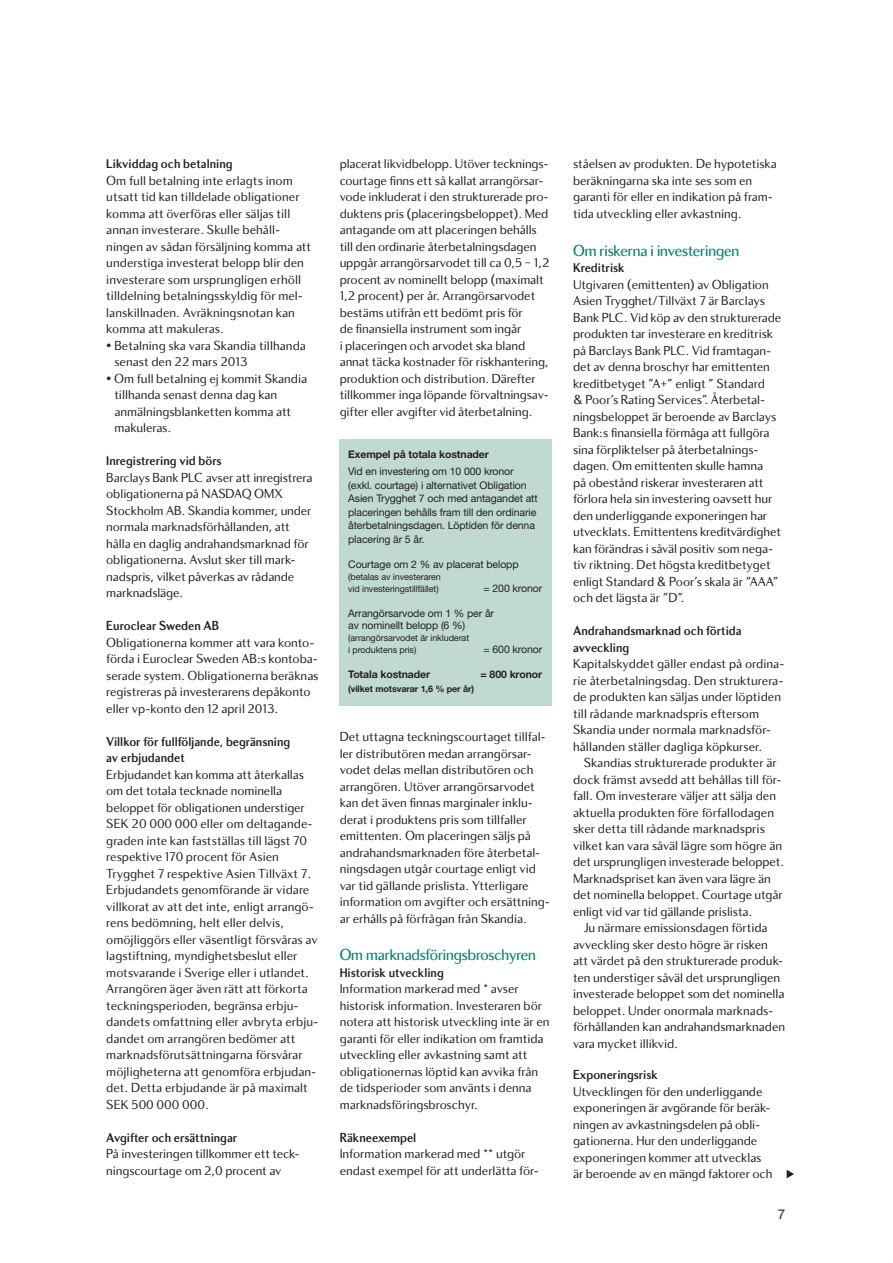
<style>
.page{position:relative;width:893px;height:1263px;background:#fff}
.page>*{position:absolute;margin:0;border:0;box-sizing:border-box;transform-origin:0 0}
.t1{font:16.5px "Skandia Display";letter-spacing:-.005em;color:#008167}
.t2{font:13.5px/16.5px "Skandia Text";letter-spacing:-.01em;color:#231f20}
.t3{font:700 13.5px/16.5px "Skandia Display";color:#231f20}
.t4{font:13.5px "Helvetica Neue";color:#231f20}
.t5{font:10.5px/13.5px "Helvetica Neue";letter-spacing:-.01em;color:#231f20}
.t6{font:700 10.5px "Helvetica Neue";letter-spacing:-.01em;color:#231f20}
.t7{font:9px/12px "Helvetica Neue";letter-spacing:-.01em;color:#231f20}
.t8{font:700 9px "Helvetica Neue";letter-spacing:-.01em;color:#231f20}
</style>
<div class="page">
<div style="left:339px;top:439px;width:213px;height:267px;background:#c1d9d3"></div>
<svg style="left:787px;top:1170px;width:7px;height:8px"></svg>
<p class="t3" style="left:106px;top:157px;width:128px">Likviddag och betalning</p>
<p class="t2" style="left:106px;top:173px;width:206px">Om full betalning inte erlagts inom utsatt tid kan tilldelade obligationer komma att överföras eller säljas till annan investerare. Skulle behåll&shy;ningen av sådan försäljning komma att understiga investerat belopp blir den investerare som ursprungligen erhöll tilldelning betalningsskyldig för mel&shy;lanskillnaden. Avräkningsnotan kan komma att makuleras.</p>
<p class="t2" style="left:114px;top:338px;width:193px;text-indent:-8px">• Betalning ska vara Skandia tillhanda senast den 22 mars 2013</p>
<p class="t2" style="left:114px;top:371px;width:194px;text-indent:-8px">• Om full betalning ej kommit Skandia tillhanda senast denna dag kan anmälningsblanketten komma att makuleras.</p>
<p class="t3" style="left:106px;top:454px;width:117px">Inregistrering vid börs</p>
<p class="t2" style="left:106px;top:470px;width:208px">Barclays Bank PLC avser att inregistrera obligationerna på NASDAQ OMX Stockholm AB. Skandia kommer, under normala marknadsförhållanden, att hålla en daglig andrahandsmarknad för obligationerna. Avslut sker till mark&shy;nadspris, vilket påverkas av rådande marknadsläge.</p>
<p class="t3" style="left:106px;top:619px;width:114px">Euroclear Sweden AB</p>
<p class="t2" style="left:106px;top:635px;width:214px">Obligationerna kommer att vara konto&shy;förda i Euroclear Sweden AB:s kontoba&shy;serade system. Obligationerna beräknas registreras på investerarens depåkonto eller vp-konto den 12 april 2013.</p>
<p class="t3" style="left:106px;top:734px;width:185px">Villkor för fullföljande, begränsning av erbjudandet</p>
<p class="t2" style="left:106px;top:767px;width:214px">Erbjudandet kan komma att återkallas om det totala tecknade nominella beloppet för obligationen understiger SEK 20 000 000 eller om deltagande&shy;graden inte kan fastställas till lägst 70 respektive 170 procent för Asien Trygghet 7 respektive Asien Tillväxt 7.<br>Erbjudandets genomförande är vidare villkorat av att det inte, enligt arrangö&shy;rens bedömning, helt eller delvis, omöjliggörs eller väsentligt försvåras av lagstiftning, myndighetsbeslut eller motsvarande i Sverige eller i utlandet.<br>Arrangören äger även rätt att förkorta tecknings perioden, begränsa erbju&shy;dandets omfattning eller avbryta erbju&shy;dandet om arrangören bedömer att marknadsförutsättningarna försvårar möjligheterna att genomföra erbjudan&shy;det. Detta erbjudande är på maximalt SEK 500 000 000.</p>
<p class="t3" style="left:106px;top:1130px;width:133px">Avgifter och ersättningar</p>
<p class="t2" style="left:106px;top:1147px;width:195px">På investeringen tillkommer ett teck&shy;ningscourtage om 2,0 procent av</p>
<p class="t2" style="left:340px;top:157px;width:211px">placerat likvidbelopp. Utöver tecknings&shy;courtage finns ett så kallat arrangörsar&shy;vode inkluderat i den strukturerade pro&shy;duktens pris (placeringsbeloppet). Med antagande om att placeringen behålls till den ordinarie återbetalningsdagen uppgår arrangörsarvodet till ca 0,5 – 1,2 procent av nominellt belopp (maximalt 1,2 procent) per år. Arrangörsarvodet bestäms utifrån ett bedömt pris för<br>de finansiella instrument som ingår<br>i placeringen och arvodet ska bland annat täcka kostnader för riskhantering, produktion och distribution. Därefter tillkommer inga löpande förvaltningsav&shy;gifter eller avgifter vid återbetalning.</p>
<p class="t6" style="left:348px;top:450px;width:142px">Exempel på totala kostnader</p>
<p class="t5" style="left:348px;top:466px;width:191px">Vid en investering om 10 000 kronor (exkl. courtage) i alternativet Obligation Asien Trygghet 7 och med antagandet att placeringen behålls fram till den ordinarie återbetalningsdagen. Löptiden för denna placering är 5 år.</p>
<p class="t5" style="left:348px;top:559px;width:172px">Courtage om 2 % av placerat belopp</p>
<p class="t7" style="left:348px;top:572px;width:94px">(betalas av investeraren vid investeringstillfället)</p>
<p class="t5" style="left:484px;top:583px;width:60px">= 200 kronor</p>
<p class="t5" style="left:348px;top:608px;width:147px;line-height:12px">Arrangörsarvode om 1 % per år av nominellt belopp (6 %)</p>
<p class="t7" style="left:348px;top:632px;width:122px">(arrangörsarvodet är inkluderat i produktens pris)</p>
<p class="t5" style="left:484px;top:643px;width:60px">= 600 kronor</p>
<p class="t6" style="left:348px;top:670px;width:84px">Totala kostnader</p>
<p class="t6" style="left:481px;top:670px;width:63px">= 800 kronor</p>
<p class="t8" style="left:348px;top:685px;width:127px">(vilket motsvarar 1,6 % per år)</p>
<p class="t2" style="left:340px;top:729px;width:212px">Det uttagna tecknings courtaget tillfal&shy;ler distributören medan arrangörsar&shy;vodet delas mellan distributören och arrangören. Utöver arrangörsarvodet kan det även finnas marginaler inklu&shy;derat i produktens pris som tillfaller emittenten. Om placeringen säljs på andrahandsmarknaden före återbetal&shy;ningsdagen utgår courtage enligt vid var tid gällande prislista. Ytterligare information om avgifter och ersättning&shy;ar erhålls på förfrågan från Skandia.</p>
<p class="t1" style="left:340px;top:949px;width:198px">Om marknadsföringsbroschyren</p>
<p class="t3" style="left:340px;top:965px;width:106px">Historisk utveckling</p>
<p class="t2" style="left:340px;top:982px;width:211px">Information markerad med * avser historisk information. Investeraren bör notera att historisk utveckling inte är en garanti för eller indikation om framtida utveckling eller avkastning samt att obligationernas löptid kan avvika från de tidsperioder som använts i denna marknadsföringsbroschyr.</p>
<p class="t3" style="left:340px;top:1130px;width:78px">Räkneexempel</p>
<p class="t2" style="left:340px;top:1147px;width:201px">Information markerad med ** utgör endast exempel för att underlätta för-</p>
<p class="t2" style="left:573px;top:157px;width:205px">ståelsen av produkten. De hypotetiska beräkningarna ska inte ses som en garanti för eller en indikation på fram&shy;tida utveckling eller avkastning.</p>
<p class="t1" style="left:573px;top:244px;width:168px">Om riskerna i investeringen</p>
<p class="t3" style="left:573px;top:261px;width:53px">Kreditrisk</p>
<p class="t2" style="left:573px;top:277px;width:210px">Utgivaren (emittenten) av Obligation Asien Trygghet/Tillväxt 7 är Barclays Bank PLC. Vid köp av den strukturerade produkten tar investerare en kreditrisk på Barclays Bank PLC. Vid framtagan&shy;det av denna broschyr har emittenten kreditbetyget ”A+” enligt ” Standard<br>&amp; Poor’s Rating Services”. Återbetal&shy;ningsbeloppet är beroende av Barclays Bank:s finansiella förmåga att fullgöra sina förpliktelser på återbetalnings&shy;dagen. Om emittenten skulle hamna<br>på obestånd riskerar investeraren att förlora hela sin investering oavsett hur den underliggande exponeringen har utvecklats. Emittentens kreditvärdighet kan förändras i såväl positiv som nega&shy;tiv riktning. Det högsta kreditbetyget enligt Standard &amp; Poor’s skala är ”AAA” och det lägsta är ”D”.</p>
<p class="t3" style="left:573px;top:624px;width:170px">Andrahandsmarknad och förtida avveckling</p>
<p class="t2" style="left:573px;top:657px;width:213px">Kapitalskyddet gäller endast på ordina&shy;rie återbetalningsdag. Den strukturera&shy;de produkten kan säljas under löptiden till rådande marknadspris eftersom Skandia under normala marknadsför&shy;hållanden ställer dagliga köpkurser.</p>
<p class="t2" style="left:573px;top:756px;width:213px;text-indent:11px">Skandias strukturerade produkter är dock främst avsedd att behållas till för&shy;fall. Om investerare väljer att sälja den aktuella produkten före förfallodagen sker detta till rådande marknadspris vilket kan vara såväl lägre som högre än det ursprungligen investerade beloppet.<br>Marknadspriset kan även vara lägre än det nominella beloppet. Courtage utgår enligt vid var tid gällande prislista.</p>
<p class="t2" style="left:573px;top:921px;width:214px;text-indent:11px">Ju närmare emissionsdagen förtida avveckling sker desto högre är risken att värdet på den strukturerade produk&shy;ten understiger såväl det ursprungligen investerade beloppet som det nominella beloppet. Under onormala marknads&shy;förhållanden kan andrahandsmarknaden vara mycket illikvid.</p>
<p class="t3" style="left:573px;top:1068px;width:86px">Exponeringsrisk</p>
<p class="t2" style="left:573px;top:1084px;width:201px">Utvecklingen för den underliggande exponeringen är avgörande för beräk&shy;ningen av avkastningsdelen på obli&shy;gationerna. Hur den underliggande exponeringen kommer att utvecklas är beroende av en mängd faktorer och</p>
<p class="t4" style="left:778px;top:1209px;width:9px">7</p>
</div>
